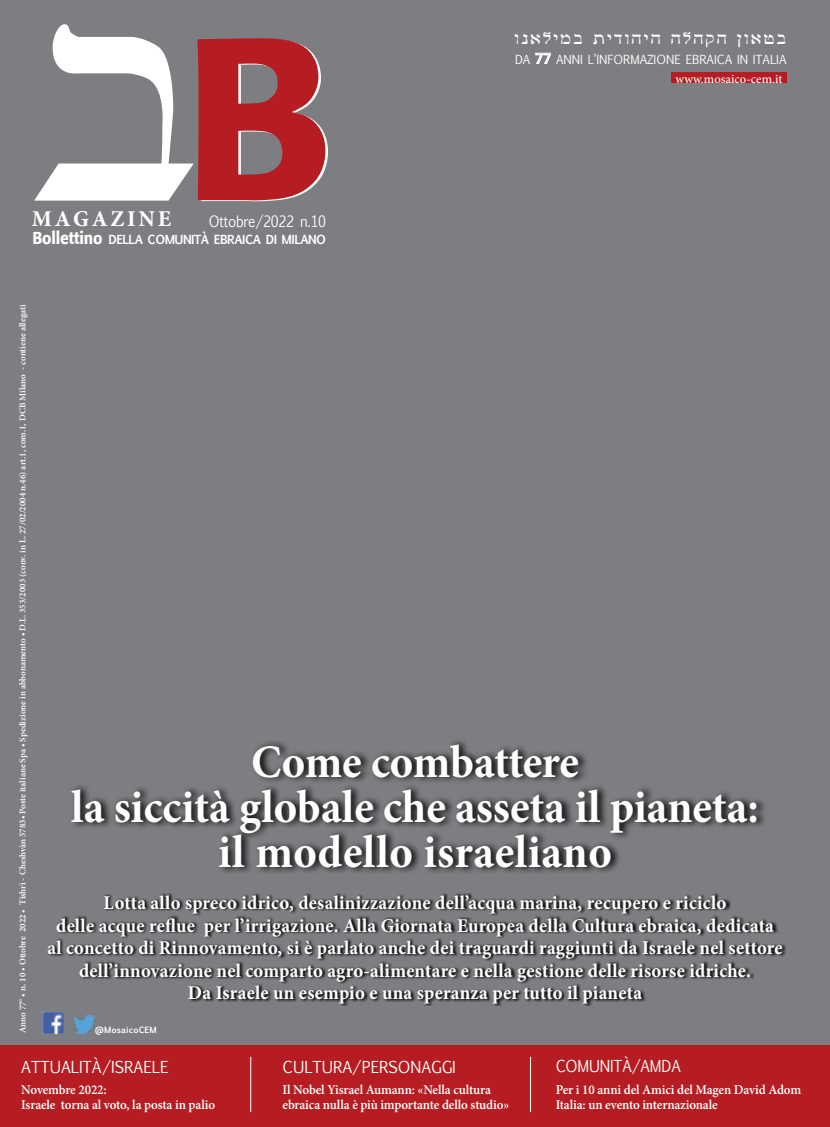
<style>
.page{position:relative;width:830px;height:1127px;background:#fff}
.page>*{position:absolute;margin:0;border:0;box-sizing:border-box;transform-origin:0 0}
.t1{font:301.35px "Drogulin";color:#fff;scale:1.11 1}
.t2{font:700 46.5px/45px "Minion Pro";color:#fff;text-align:center;scale:.96 1}
.t3{font:700 condensed 22.95px "Minion Pro";letter-spacing:.11em;color:#fff;scale:1.1 1}
.t4{font:700 19.5px/22.5px "Minion Pro";letter-spacing:.01em;color:#fff;text-align:center;scale:.96 1}
.t5{font:17.1px "Drogulin";letter-spacing:.09em;color:#fff;scale:1.11 1}
.t6{font:15.75px "Euphemia UCAS";color:#fff}
.t7{font:15.75px "Euphemia UCAS";color:#fff;scale:.96 1}
.t8{font:15px "Euphemia UCAS";letter-spacing:-.02em;color:#fff;scale:.9 1}
.t9{font:600 13.5px/15px "Minion Pro";letter-spacing:-.01em;color:#fff;scale:.96 1}
.t10{font:500 12.6px "Minion Pro";color:#fff}
.t11{font:700 12px "Euphemia UCAS";letter-spacing:-.05em;color:#fff}
.t12{font:12px "Euphemia UCAS";color:#fff}
.t13{font:600 9px "Minion Pro";color:#fff}
.t14{font:700 8.25px "Euphemia UCAS";letter-spacing:.01em;color:#fff}
.s1{font-family:"Formata";font-weight:500;font-size:228px;color:#b61d22}
.s2{font-family:"Formata";font-weight:500;font-size:17.25px}
.s3{font-weight:700;font-size:13.5px}
</style>
<div class="page">
<div style="left:0;top:0;width:829px;height:1045px;background:#7c7e81"></div>
<svg style="left:70px;top:739px;width:696px;height:135px;background:#66686b"></svg>
<svg style="left:48px;top:893px;width:737px;height:113px;background:#626466"></svg>
<div style="left:0;top:1045px;width:829px;height:82px;background:#b61d22"></div>
<hr style="left:250px;top:1057px;width:1px;height:55px;background:#fff">
<hr style="left:530px;top:1057px;width:1px;height:55px;background:#fff">
<img style="left:43px;top:1012px;width:21px;height:21px">
<img style="left:73px;top:1015px;width:22px;height:18px">
<div style="left:671px;top:72px;width:115px;height:11px;background:#b61d22"></div>
<h1 class="t1" style="left:34px;top:-5px;width:271px">C<span class="s1">B</span></h1>
<p class="t3" style="left:32px;top:203px;width:128px">MAGAZINE</p>
<p class="t8" style="left:209px;top:210px;width:132px">Ottobre/2022 n.10</p>
<p class="t11" style="left:32px;top:231px;width:295px"><span class="s2">Bollettino</span> DELLA COMUNITÀ EBRAICA DI MILANO</p>
<p class="t5" style="left:514px;top:33px;width:247px">UBTKHNC ,HSUVHV VKVEV IUTYC</p>
<p class="t12" style="left:515px;top:50px;width:273px">DA <span class="s3">77</span> ANNI L’INFORMAZIONE EBRAICA IN ITALIA</p>
<p class="t10" style="left:675px;top:70px;width:108px">www.mosaico-cem.it</p>
<p class="t13" style="left:16px;top:1033px;width:730px;rotate:-90deg">Anno 77° • n. 10 • Ottobre 2022 • Tishrì - Cheshvàn 5783• Poste italiane Spa • Spedizione in abbonamento • D.L. 353/2003 (conv. in L. 27/02/2004 n.46) art.1, com.1, DCB Milano - contiene allegati</p>
<h2 class="t2" style="left:71px;top:739px;width:717px">Come combattere<br>la siccità globale che asseta il pianeta: il modello israeliano</h2>
<p class="t4" style="left:47px;top:891px;width:767px">Lotta allo spreco idrico, desalinizzazione dell’acqua marina, recupero e riciclo<br>delle acque reflue per l’irrigazione. Alla Giornata Europea della Cultura ebraica, dedicata al concetto di Rinnovamento, si è parlato anche dei traguardi raggiunti da Israele nel settore dell’innovazione nel comparto agro-alimentare e nella gestione delle risorse idriche.<br>Da Israele un esempio e una speranza per tutto il pianeta</p>
<p class="t14" style="left:95px;top:1023px;width:63px">@MosaicoCEM</p>
<p class="t6" style="left:282px;top:1055px;width:175px">CULTURA/PERSONAGGI</p>
<p class="t7" style="left:555px;top:1054px;width:132px">COMUNITÀ/AMDA</p>
<p class="t6" style="left:21px;top:1055px;width:149px">ATTUALITÀ/ISRAELE</p>
<p class="t9" style="left:21px;top:1082px;width:203px">Novembre 2022:<br>Israele torna al voto, la posta in palio</p>
<p class="t9" style="left:282px;top:1082px;width:237px">Il Nobel Yisrael Aumann: «Nella cultura ebraica nulla è più importante dello studio»</p>
<p class="t9" style="left:555px;top:1082px;width:257px">Per i 10 anni del Amici del Magen David Adom<br>Italia: un evento internazionale</p>
</div>
